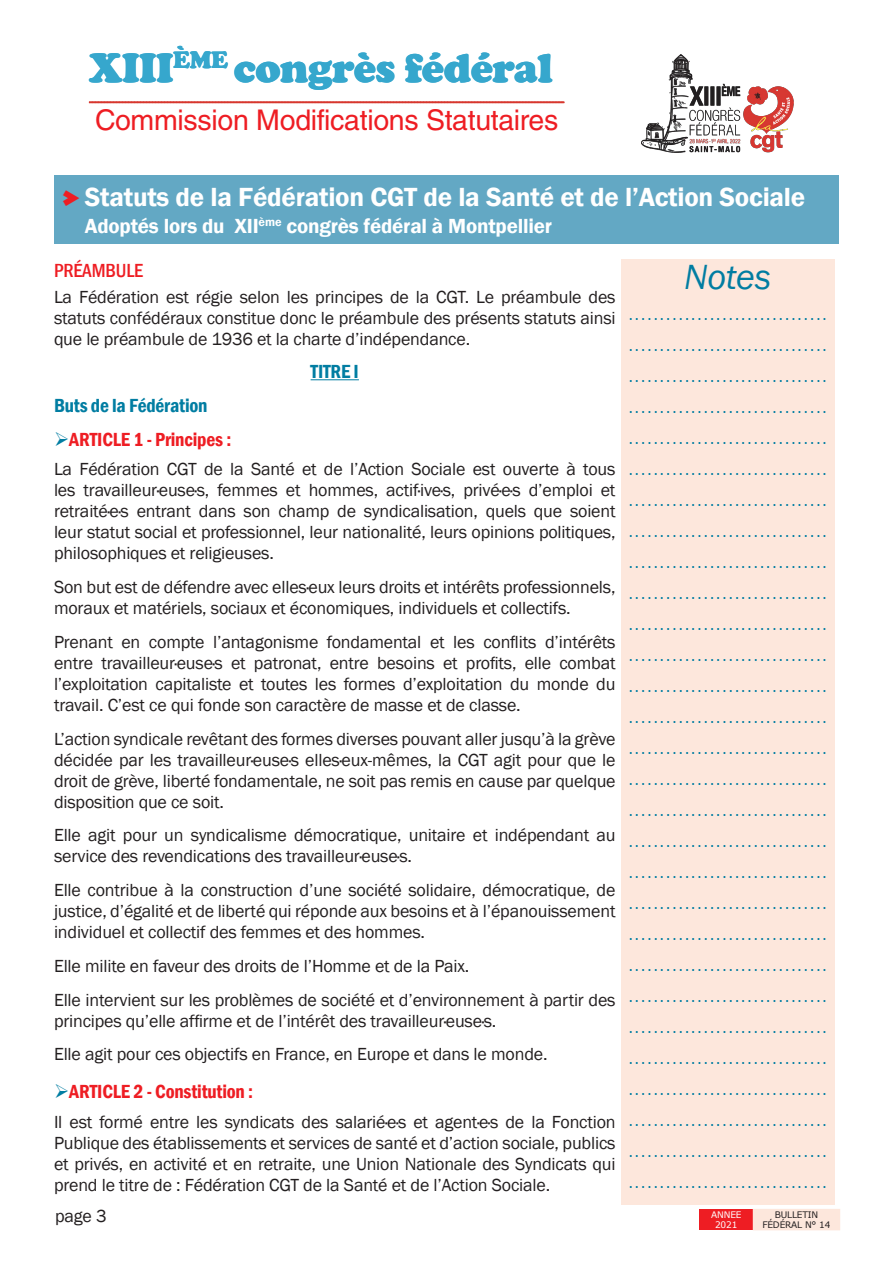
<style>
.page{position:relative;width:893px;height:1263px;background:#fff}
.page>*{position:absolute;margin:0;border:0;box-sizing:border-box;transform-origin:0 0}
.grostitre1{font:900 42px "Cooper";letter-spacing:-.01em;color:#36a7cd}
.titre_réserve{font:italic 36px "Franklin Gothic";letter-spacing:-.005em;color:#017da2}
.grostitre1-2{font:28.5px "Helvetica LT Std";letter-spacing:-.01em;color:#ee1d23}
.grostitre1-3{font:600 27px "Franklin Gothic";letter-spacing:-.01em;color:#fff}
.titre_réserve-2{font:300 22.5px "Helvetica LT Std";color:#017da2}
.grostitre1-4{font:600 21px "Franklin Gothic";letter-spacing:-.01em;color:#fff}
.item_statuts{font:600 condensed 19.5px "Franklin Gothic";letter-spacing:-.01em;color:#ee1d23}
.item_statuts-2{font:600 condensed 19.5px "Franklin Gothic";letter-spacing:-.01em;color:#017da2}
.accroche_texte_coura{font:500 condensed 19.5px "Franklin Gothic";letter-spacing:-.01em;color:#ee1d23}
.TITRE_statut{font:600 condensed 19.5px "Franklin Gothic";letter-spacing:-.01em;color:#017da2}
.txt_courant{font:18px/21px "Franklin Gothic";letter-spacing:-.01em;color:#231f20;text-align:justify}
.txt_courant-2{font:9px/9.8px "Verdana";letter-spacing:-.02em;color:#231f20;text-align:center}
.txt_courant-3{font:9px/9.8px "Verdana";letter-spacing:-.01em;color:#fff;text-align:center}
.s1{font-family:"Arrowstfb";font-weight:400;font-size:19.5px;color:#ee1d23}
.s2{color:#017da2}
</style>
<div class="page">
<div style="left:699px;top:1209px;width:55px;height:21px;background:#ee1d23"></div>
<div style="left:753px;top:1209px;width:87px;height:21px;background:#fde7dc"></div>
<img style="left:641px;top:54px;width:152px;height:98px">
<div style="left:621px;top:259px;width:214px;height:946px;background:#fde7dc"></div>
<svg style="left:89px;top:101px;width:475px;height:2px"></svg>
<div style="left:54px;top:176px;width:785px;height:68px;background:#63a8c4"></div>
<hr style="left:311px;top:379px;width:48px;height:1px;background:#017da2">
<p class="grostitre1" style="left:89px;top:44px;width:465px">XIII<sup>ÈME</sup> congrès fédéral</p>
<p class="grostitre1-2" style="left:95px;top:104px;width:465px">Commission Modifications Statutaires</p>
<p class="grostitre1-3" style="left:63px;top:180px;width:743px"><span class="s1">p</span> Statuts de la Fédération CGT de la Santé et de l’Action Sociale</p>
<p class="grostitre1-4" style="left:85px;top:213px;width:469px">Adoptés lors du XII<sup>ème</sup> congrès fédéral à Montpellier</p>
<p class="accroche_texte_coura" style="left:54px;top:258px;width:91px">PRÉAMBULE</p>
<p class="txt_courant" style="left:54px;top:286px;width:563px">La Fédération est régie selon les principes de la CGT. Le préambule des statuts confédéraux constitue donc le préambule des présents statuts ainsi que le préambule de 1936 et la charte d’indépendance.</p>
<p class="TITRE_statut" style="left:311px;top:359px;width:50px">TITRE I</p>
<p class="item_statuts-2" style="left:54px;top:393px;width:155px">Buts de la Fédération</p>
<p class="item_statuts" style="left:54px;top:426px;width:179px"><span class="s2">➢</span>ARTICLE 1 - Principes :</p>
<p class="txt_courant" style="left:54px;top:459px;width:563px">La Fédération CGT de la Santé et de l’Action Sociale est ouverte à tous les travailleur·euse·s, femmes et hommes, actif·ive·s, privé·e·s d’emploi et retraité·e·s entrant dans son champ de syndicalisation, quels que soient leur statut social et professionnel, leur nationalité, leurs opinions politiques, philosophiques et religieuses.</p>
<p class="txt_courant" style="left:54px;top:577px;width:563px">Son but est de défendre avec elles·eux leurs droits et intérêts professionnels, moraux et matériels, sociaux et économiques, individuels et collectifs.</p>
<p class="txt_courant" style="left:54px;top:632px;width:563px">Prenant en compte l’antagonisme fondamental et les conflits d’intérêts entre travailleur·euse·s et patronat, entre besoins et profits, elle combat l’exploitation capitaliste et toutes les formes d’exploitation du monde du travail. C’est ce qui fonde son caractère de masse et de classe.</p>
<p class="txt_courant" style="left:54px;top:728px;width:563px">L’action syndicale revêtant des formes diverses pouvant aller jusqu’à la grève décidée par les travailleur·euse·s elles·eux-mêmes, la CGT agit pour que le droit de grève, liberté fondamentale, ne soit pas remis en cause par quelque disposition que ce soit.</p>
<p class="txt_courant" style="left:54px;top:825px;width:563px">Elle agit pour un syndicalisme démocratique, unitaire et indépendant au service des revendications des travailleur·euse·s.</p>
<p class="txt_courant" style="left:54px;top:880px;width:563px">Elle contribue à la construction d’une société solidaire, démocratique, de justice, d’égalité et de liberté qui réponde aux besoins et à l’épanouissement individuel et collectif des femmes et des hommes.</p>
<p class="txt_courant" style="left:54px;top:956px;width:417px">Elle milite en faveur des droits de l’Homme et de la Paix.</p>
<p class="txt_courant" style="left:54px;top:989px;width:563px">Elle intervient sur les problèmes de société et d’environnement à partir des principes qu’elle affirme et de l’intérêt des travailleur·euse·s.</p>
<p class="txt_courant" style="left:54px;top:1044px;width:495px">Elle agit pour ces objectifs en France, en Europe et dans le monde.</p>
<p class="item_statuts" style="left:54px;top:1079px;width:201px"><span class="s2">➢</span>ARTICLE 2 - Constitution :</p>
<p class="txt_courant" style="left:54px;top:1112px;width:563px">Il est formé entre les syndicats des salarié·e·s et agent·e·s de la Fonction Publique des établissements et services de santé et d’action sociale, publics et privés, en activité et en retraite, une Union Nationale des Syndicats qui prend le titre de : Fédération CGT de la Santé et de l’Action Sociale.</p>
<p class="titre_réserve" style="left:684px;top:254px;width:89px">Notes</p>
<p class="titre_réserve-2" style="left:628px;top:298px;width:202px">................................</p>
<p class="titre_réserve-2" style="left:628px;top:329px;width:202px">................................</p>
<p class="titre_réserve-2" style="left:628px;top:360px;width:202px">................................</p>
<p class="titre_réserve-2" style="left:628px;top:391px;width:202px">................................</p>
<p class="titre_réserve-2" style="left:628px;top:422px;width:202px">................................</p>
<p class="titre_réserve-2" style="left:628px;top:453px;width:202px">................................</p>
<p class="titre_réserve-2" style="left:628px;top:484px;width:202px">................................</p>
<p class="titre_réserve-2" style="left:628px;top:515px;width:202px">................................</p>
<p class="titre_réserve-2" style="left:628px;top:546px;width:202px">................................</p>
<p class="titre_réserve-2" style="left:628px;top:577px;width:202px">................................</p>
<p class="titre_réserve-2" style="left:628px;top:608px;width:202px">................................</p>
<p class="titre_réserve-2" style="left:628px;top:639px;width:202px">................................</p>
<p class="titre_réserve-2" style="left:628px;top:670px;width:202px">................................</p>
<p class="titre_réserve-2" style="left:628px;top:701px;width:202px">................................</p>
<p class="titre_réserve-2" style="left:628px;top:732px;width:202px">................................</p>
<p class="titre_réserve-2" style="left:628px;top:763px;width:202px">................................</p>
<p class="titre_réserve-2" style="left:628px;top:794px;width:202px">................................</p>
<p class="titre_réserve-2" style="left:628px;top:825px;width:202px">................................</p>
<p class="titre_réserve-2" style="left:628px;top:856px;width:202px">................................</p>
<p class="titre_réserve-2" style="left:628px;top:887px;width:202px">................................</p>
<p class="titre_réserve-2" style="left:628px;top:918px;width:202px">................................</p>
<p class="titre_réserve-2" style="left:628px;top:949px;width:202px">................................</p>
<p class="titre_réserve-2" style="left:628px;top:980px;width:202px">................................</p>
<p class="titre_réserve-2" style="left:628px;top:1011px;width:202px">................................</p>
<p class="titre_réserve-2" style="left:628px;top:1042px;width:202px">................................</p>
<p class="titre_réserve-2" style="left:628px;top:1073px;width:202px">................................</p>
<p class="titre_réserve-2" style="left:628px;top:1104px;width:202px">................................</p>
<p class="titre_réserve-2" style="left:628px;top:1135px;width:202px">................................</p>
<p class="titre_réserve-2" style="left:628px;top:1166px;width:202px">................................</p>
<p class="txt_courant" style="left:55px;top:1206px;width:53px">page 3</p>
<p class="txt_courant-3" style="left:711px;top:1210px;width:32px">ANNEE<br>2021</p>
<p class="txt_courant-2" style="left:762px;top:1210px;width:70px">BULLETIN<br>FÉDÉRAL N° 14</p>
</div>
